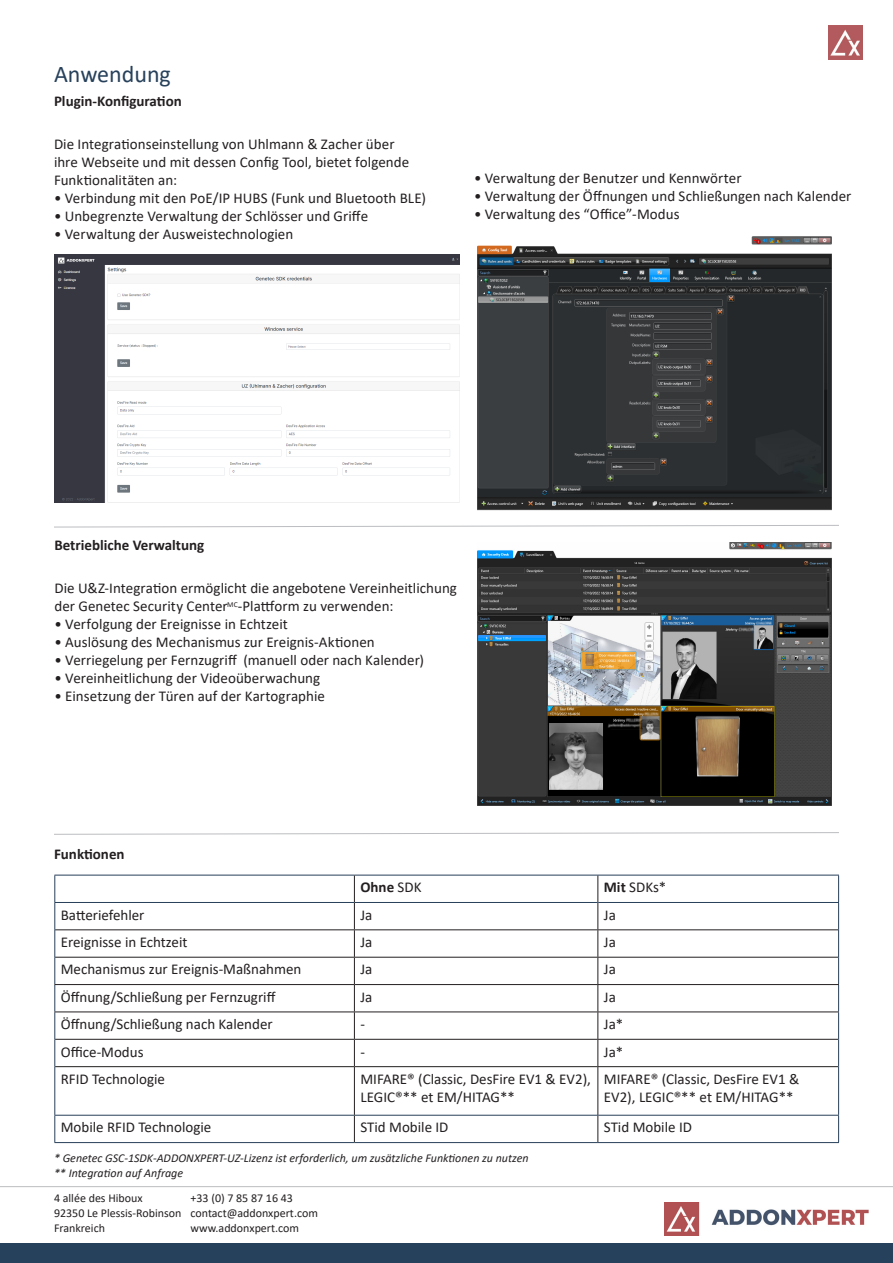
<style>
.page{position:relative;width:893px;height:1263px;background:#fff}
.page>*{position:absolute;margin:0;border:0;box-sizing:border-box;transform-origin:0 0}
.Rubrique2{font:24px "Calibri";color:#27415b}
.Corps_du_texte_-_gau{font:15px/18px "Calibri";color:#231f20}
.Rubrique3{font:700 15px "Calibri";color:#231f20}
.Petits_caractères{font:italic 12px "Calibri";color:#231f20}
.Petits_caractères-2{font:12px "Calibri";color:#231f20}
.s1{font-weight:400}
.s2{font-weight:700}
</style>
<div class="page">
<img style="left:665px;top:1202px;width:204px;height:33px">
<div style="left:0;top:1244px;width:893px;height:19px;background:#25415b"></div>
<svg style="left:54px;top:525px;width:785px;height:2px"></svg>
<svg style="left:54px;top:832px;width:785px;height:3px"></svg>
<img style="left:828px;top:26px;width:35px;height:34px">
<hr style="left:0;top:1186px;width:893px;height:1px;background:#bcbdc0">
<hr style="left:54px;top:875px;width:300px;height:1px;background:#28405a">
<hr style="left:354px;top:875px;width:244px;height:1px;background:#28405a">
<hr style="left:54px;top:902px;width:300px;height:1px;background:#28405a">
<hr style="left:354px;top:902px;width:243px;height:1px;background:#28405a">
<hr style="left:54px;top:1067px;width:1px;height:48px;background:#28405a">
<hr style="left:54px;top:1115px;width:300px;height:1px;background:#28405a">
<svg style="left:54px;top:1115px;width:1px;height:27px"></svg>
<hr style="left:354px;top:1115px;width:243px;height:1px;background:#28405a">
<hr style="left:54px;top:1142px;width:300px;height:1px;background:#28405a">
<hr style="left:354px;top:1142px;width:244px;height:1px;background:#28405a">
<hr style="left:55px;top:929px;width:299px;height:1px;background:#231f20">
<hr style="left:354px;top:929px;width:244px;height:1px;background:#231f20">
<hr style="left:598px;top:929px;width:240px;height:1px;background:#231f20">
<hr style="left:55px;top:957px;width:299px;height:1px;background:#231f20">
<hr style="left:354px;top:957px;width:244px;height:1px;background:#231f20">
<hr style="left:598px;top:957px;width:240px;height:1px;background:#231f20">
<hr style="left:54px;top:984px;width:300px;height:1px;background:#231f20">
<hr style="left:354px;top:984px;width:244px;height:1px;background:#231f20">
<hr style="left:598px;top:984px;width:241px;height:1px;background:#231f20">
<hr style="left:54px;top:1011px;width:300px;height:1px;background:#231f20">
<hr style="left:354px;top:1011px;width:244px;height:1px;background:#231f20">
<hr style="left:598px;top:1011px;width:241px;height:1px;background:#231f20">
<hr style="left:55px;top:1039px;width:299px;height:1px;background:#231f20">
<hr style="left:354px;top:1039px;width:244px;height:1px;background:#231f20">
<svg style="left:354px;top:875px;width:1px;height:191px"></svg>
<hr style="left:598px;top:1039px;width:240px;height:1px;background:#231f20">
<svg style="left:597px;top:875px;width:1px;height:191px"></svg>
<hr style="left:55px;top:1066px;width:299px;height:1px;background:#231f20">
<hr style="left:354px;top:1066px;width:244px;height:1px;background:#231f20">
<hr style="left:354px;top:1067px;width:1px;height:48px;background:#231f20">
<hr style="left:598px;top:1066px;width:240px;height:1px;background:#231f20">
<hr style="left:597px;top:1067px;width:1px;height:48px;background:#231f20">
<svg style="left:354px;top:1115px;width:1px;height:27px"></svg>
<svg style="left:597px;top:1115px;width:1px;height:27px"></svg>
<hr style="left:598px;top:875px;width:241px;height:1px;background:#28405a">
<hr style="left:598px;top:902px;width:241px;height:1px;background:#28405a">
<hr style="left:838px;top:1067px;width:1px;height:48px;background:#28405a">
<hr style="left:598px;top:1115px;width:241px;height:1px;background:#28405a">
<svg style="left:838px;top:1115px;width:1px;height:27px"></svg>
<hr style="left:598px;top:1142px;width:241px;height:1px;background:#28405a">
<svg style="left:54px;top:875px;width:1px;height:192px"></svg>
<svg style="left:838px;top:875px;width:1px;height:192px"></svg>
<img style="left:54px;top:254px;width:406px;height:249px">
<img style="left:477px;top:237px;width:354px;height:274px">
<img style="left:477px;top:543px;width:354px;height:263px">
<p class="Rubrique2" style="left:54px;top:57px;width:118px">Anwendung</p>
<p class="Rubrique3" style="left:54px;top:91px;width:129px">Plugin-Konfiguration</p>
<p class="Corps_du_texte_-_gau" style="left:54px;top:135px;width:357px">Die Integrationseinstellung von Uhlmann &amp; Zacher über ihre Webseite und mit dessen Config Tool, bietet folgende<br>Funktionalitäten an:</p>
<p class="Corps_du_texte_-_gau" style="left:54px;top:189px;width:373px">• Verbindung mit den PoE/IP HUBS (Funk und Bluetooth BLE)</p>
<p class="Corps_du_texte_-_gau" style="left:54px;top:207px;width:316px">• Unbegrenzte Verwaltung der Schlösser und Griffe</p>
<p class="Corps_du_texte_-_gau" style="left:54px;top:225px;width:241px">• Verwaltung der Ausweistechnologien</p>
<p class="Corps_du_texte_-_gau" style="left:474px;top:168px;width:269px">• Verwaltung der Benutzer und Kennwörter</p>
<p class="Corps_du_texte_-_gau" style="left:474px;top:186px;width:379px">• Verwaltung der Öffnungen und Schließungen nach Kalender</p>
<p class="Corps_du_texte_-_gau" style="left:474px;top:204px;width:207px">• Verwaltung des “Office”-Modus</p>
<p class="Rubrique3" style="left:54px;top:535px;width:151px">Betriebliche Verwaltung</p>
<p class="Corps_du_texte_-_gau" style="left:54px;top:579px;width:404px">Die U&amp;Z-Integration ermöglicht die angebotene Vereinheitlichung der Genetec Security Center<sup>MC</sup>-Plattform zu verwenden:</p>
<p class="Corps_du_texte_-_gau" style="left:54px;top:615px;width:235px">• Verfolgung der Ereignisse in Echtzeit</p>
<p class="Corps_du_texte_-_gau" style="left:54px;top:633px;width:322px">• Auslösung des Mechanismus zur Ereignis-Aktionen</p>
<p class="Corps_du_texte_-_gau" style="left:54px;top:651px;width:371px">• Verriegelung per Fernzugriff (manuell oder nach Kalender)</p>
<p class="Corps_du_texte_-_gau" style="left:54px;top:669px;width:267px">• Vereinheitlichung der Videoüberwachung</p>
<p class="Corps_du_texte_-_gau" style="left:54px;top:687px;width:272px">• Einsetzung der Türen auf der Kartographie</p>
<p class="Rubrique3" style="left:54px;top:843px;width:72px">Funktionen</p>
<p class="Rubrique3" style="left:360px;top:877px;width:63px">Ohne <span class="s1">SDK</span></p>
<p class="Corps_du_texte_-_gau" style="left:604px;top:878px;width:64px"><span class="s2">Mit</span> SDKs*</p>
<p class="Corps_du_texte_-_gau" style="left:61px;top:905px;width:85px">Batteriefehler</p>
<p class="Corps_du_texte_-_gau" style="left:360px;top:905px;width:13px">Ja</p>
<p class="Corps_du_texte_-_gau" style="left:604px;top:905px;width:13px">Ja</p>
<p class="Corps_du_texte_-_gau" style="left:61px;top:933px;width:128px">Ereignisse in Echtzeit</p>
<p class="Corps_du_texte_-_gau" style="left:360px;top:933px;width:13px">Ja</p>
<p class="Corps_du_texte_-_gau" style="left:604px;top:933px;width:13px">Ja</p>
<p class="Corps_du_texte_-_gau" style="left:61px;top:960px;width:242px">Mechanismus zur Ereignis-Maßnahmen</p>
<p class="Corps_du_texte_-_gau" style="left:360px;top:960px;width:13px">Ja</p>
<p class="Corps_du_texte_-_gau" style="left:604px;top:960px;width:13px">Ja</p>
<p class="Corps_du_texte_-_gau" style="left:61px;top:987px;width:216px">Öffnung/Schließung per Fernzugriff</p>
<p class="Corps_du_texte_-_gau" style="left:360px;top:987px;width:13px">Ja</p>
<p class="Corps_du_texte_-_gau" style="left:604px;top:987px;width:13px">Ja</p>
<p class="Corps_du_texte_-_gau" style="left:61px;top:1015px;width:213px">Öffnung/Schließung nach Kalender</p>
<p class="Corps_du_texte_-_gau" style="left:360px;top:1015px;width:6px">-</p>
<p class="Corps_du_texte_-_gau" style="left:604px;top:1015px;width:21px">Ja*</p>
<p class="Corps_du_texte_-_gau" style="left:61px;top:1042px;width:84px">Office-Modus</p>
<p class="Corps_du_texte_-_gau" style="left:360px;top:1042px;width:6px">-</p>
<p class="Corps_du_texte_-_gau" style="left:604px;top:1042px;width:21px">Ja*</p>
<p class="Corps_du_texte_-_gau" style="left:61px;top:1069px;width:106px">RFID Technologie</p>
<p class="Corps_du_texte_-_gau" style="left:360px;top:1069px;width:232px">MIFARE® (Classic, DesFire EV1 &amp; EV2),<br>LEGIC®** et EM/HITAG**</p>
<p class="Corps_du_texte_-_gau" style="left:604px;top:1069px;width:197px">MIFARE® (Classic, DesFire EV1 &amp;<br>EV2), LEGIC®** et EM/HITAG**</p>
<p class="Corps_du_texte_-_gau" style="left:61px;top:1118px;width:152px">Mobile RFID Technologie</p>
<p class="Corps_du_texte_-_gau" style="left:360px;top:1118px;width:90px">STid Mobile ID</p>
<p class="Corps_du_texte_-_gau" style="left:604px;top:1118px;width:90px">STid Mobile ID</p>
<p class="Petits_caractères" style="left:54px;top:1150px;width:476px">* Genetec GSC-1SDK-ADDONXPERT-UZ-Lizenz ist erforderlich, um zusätzliche Funktionen zu nutzen</p>
<p class="Petits_caractères" style="left:54px;top:1165px;width:131px">** Integration auf Anfrage</p>
<p class="Petits_caractères-2" style="left:54px;top:1190px;width:90px">4 allée des Hiboux</p>
<p class="Petits_caractères-2" style="left:54px;top:1205px;width:129px">92350 Le Plessis-Robinson</p>
<p class="Petits_caractères-2" style="left:54px;top:1220px;width:53px">Frankreich</p>
<p class="Petits_caractères-2" style="left:190px;top:1190px;width:104px">+33 (0) 7 85 87 16 43</p>
<p class="Petits_caractères-2" style="left:190px;top:1205px;width:129px">contact@addonxpert.com</p>
<p class="Petits_caractères-2" style="left:190px;top:1220px;width:110px">www.addonxpert.com</p>
</div>
